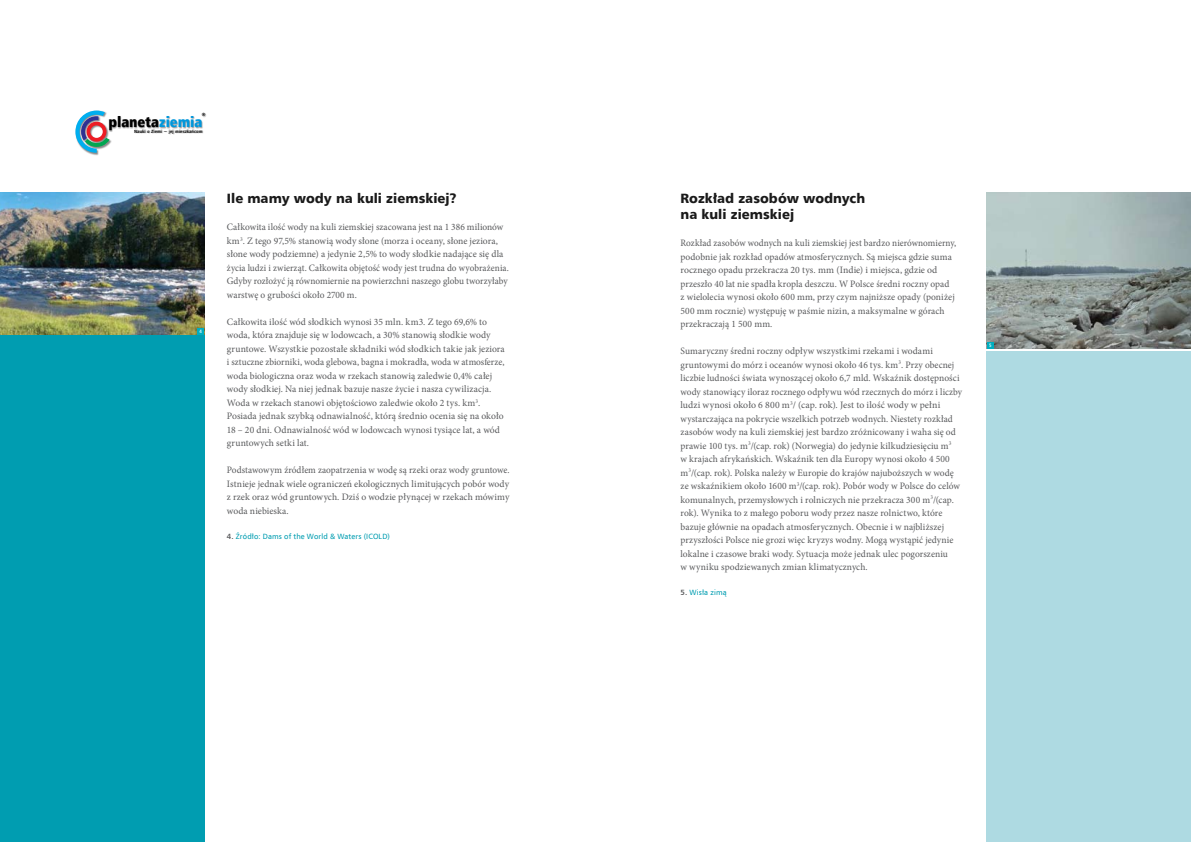
<style>
.page{position:relative;width:1191px;height:842px;background:#fff}
.page>*{position:absolute;margin:0;border:0;box-sizing:border-box;transform-origin:0 0}
.t1{font:14.7px "Humnst 777 X Blk Cn EU";letter-spacing:-.005em;color:#000}
.t2{font:13.5px/16.2px "Humnst 777 Blk EU";letter-spacing:.005em;color:#1a1a1a}
.t3{font:9.8px/13.5px "Minion Pro";letter-spacing:.005em;color:#58595b}
.t4{font:9.8px/13.5px "Minion Pro";letter-spacing:.005em;color:#58595b;scale:.94 1}
.t5{font:9.8px/13.5px "Minion Pro";letter-spacing:.005em;color:#58595b;scale:.96 1}
.t6{font:9.8px/13.5px "Minion Pro";letter-spacing:.005em;color:#58595b;text-align:justify;scale:.95 1}
.t7{font:7.6px "Humnst 777 EU";letter-spacing:.015em;color:#009db1}
.t8{font:700 4.9px "Humnst 777 Cn EU";color:#fff}
.t9{font:700 4.5px "Humnst 777 Cn EU";letter-spacing:.02em;color:#000;scale:1.06 1}
.t10{font:4.5px "Humnst 777 X Blk Cn EU";color:#000}
.s1{color:#0097dc}
.s2{font-weight:700;color:#58595b}
</style>
<div class="page">
<div style="left:75px;top:110px;width:42px;height:49px;background:#000;opacity:.46"></div>
<svg style="left:75px;top:111px;width:35px;height:42px"></svg>
<div style="left:109px;top:116px;width:119px;height:25px;background:#000;opacity:.37"></div>
<div style="left:135px;top:129px;width:96px;height:15px;background:#000;opacity:.34"></div>
<div style="left:202px;top:113px;width:16px;height:10px;background:#000;opacity:.34"></div>
<div style="left:0;top:193px;width:204px;height:649px;background:#009db1"></div>
<div style="left:986px;top:351px;width:205px;height:491px;background:#aedae2"></div>
<img style="left:986px;top:193px;width:205px;height:156px">
<img style="left:0;top:193px;width:204px;height:141px">
<div style="left:197px;top:328px;width:7px;height:6px;background:#00adbf"></div>
<div style="left:986px;top:342px;width:7px;height:7px;background:#00adbf"></div>
<p class="t10" style="left:202px;top:112px;width:5px">®</p>
<h1 class="t1" style="left:109px;top:113px;width:95px">planeta<span class="s1">ziemia</span></h1>
<p class="t9" style="left:134px;top:128px;width:66px">Nauki o Ziemi − jej mieszkańcom</p>
<p class="t8" style="left:199px;top:328px;width:4px">4</p>
<h2 class="t2" style="left:227px;top:191px;width:231px">Ile mamy wody na kuli ziemskiej?</h2>
<p class="t5" style="left:227px;top:220px;width:295px">Całkowita ilość wody na kuli ziemskiej szacowana jest na 1 386 milionów km<sup>3</sup>. Z tego 97,5% stanowią wody słone (morza i oceany, słone jeziora, słone wody podziemne) a jedynie 2,5% to wody słodkie nadające się dla życia ludzi i zwierząt. Całkowita objętość wody jest trudna do wyobrażenia.<br>Gdyby rozłożyć ją równomiernie na powierzchni naszego globu tworzyłaby warstwę o grubości około 2700 m.</p>
<p class="t3" style="left:227px;top:315px;width:279px">Całkowita ilość wód słodkich wynosi 35 mln. km3. Z tego 69,6% to woda, która znajduje się w lodowcach, a 30% stanowią słodkie wody gruntowe. Wszystkie pozostałe składniki wód słodkich takie jak jeziora i sztuczne zbiorniki, woda glebowa, bagna i mokradła, woda w atmosferze, woda biologiczna oraz woda w rzekach stanowią zaledwie 0,4% całej wody słodkiej. Na niej jednak bazuje nasze życie i nasza cywilizacja.<br>Woda w rzekach stanowi objętościowo zaledwie około 2 tys. km<sup>3</sup>.<br>Posiada jednak szybką odnawialność, którą średnio ocenia się na około 18 – 20 dni. Odnawialność wód w lodowcach wynosi tysiące lat, a wód gruntowych setki lat.</p>
<p class="t6" style="left:227px;top:463px;width:299px">Podstawowym źródłem zaopatrzenia w wodę są rzeki oraz wody gruntowe.<br>Istnieje jednak wiele ograniczeń ekologicznych limitujących pobór wody z rzek oraz wód gruntowych. Dziś o wodzie płynącej w rzekach mówimy woda niebieska.</p>
<p class="t7" style="left:227px;top:531px;width:164px"><span class="s2">4.</span> Źródło: Dams of the World &amp; Waters (ICOLD)</p>
<h2 class="t2" style="left:680px;top:190px;width:186px">Rozkład zasobów wodnych na kuli ziemskiej</h2>
<p class="t4" style="left:680px;top:236px;width:295px">Rozkład zasobów wodnych na kuli ziemskiej jest bardzo nierównomierny, podobnie jak rozkład opadów atmosferycznych. Są miejsca gdzie suma rocznego opadu przekracza 20 tys. mm (Indie) i miejsca, gdzie od przeszło 40 lat nie spadła kropla deszczu. W Polsce średni roczny opad<br>z wielolecia wynosi około 600 mm, przy czym najniższe opady (poniżej 500 mm rocznie) występuję w paśmie nizin, a maksymalne w górach przekraczają 1 500 mm.</p>
<p class="t3" style="left:680px;top:344px;width:283px">Sumaryczny średni roczny odpływ wszystkimi rzekami i wodami gruntowymi do mórz i oceanów wynosi około 46 tys. km<sup>3</sup>. Przy obecnej liczbie ludności świata wynoszącej około 6,7 mld. Wskaźnik dostępności wody stanowiący iloraz rocznego odpływu wód rzecznych do mórz i liczby ludzi wynosi około 6 800 m<sup>3</sup>/ (cap. rok). Jest to ilość wody w pełni wystarczająca na pokrycie wszelkich potrzeb wodnych. Niestety rozkład zasobów wody na kuli ziemskiej jest bardzo zróżnicowany i waha się od prawie 100 tys. m<sup>3</sup>/(cap. rok) (Norwegia) do jedynie kilkudziesięciu m<sup>3<br></sup>w krajach afrykańskich. Wskaźnik ten dla Europy wynosi około 4 500 m<sup>3</sup>/(cap. rok). Polska należy w Europie do krajów najuboższych w wodę ze wskaźnikiem około 1600 m<sup>3</sup>/(cap. rok). Pobór wody w Polsce do celów komunalnych, przemysłowych i rolniczych nie przekracza 300 m<sup>3</sup>/(cap. rok). Wynika to z małego poboru wody przez nasze rolnictwo, które bazuje głównie na opadach atmosferycznych. Obecnie i w najbliższej przyszłości Polsce nie grozi więc kryzys wodny. Mogą wystąpić jedynie lokalne i czasowe braki wody. Sytuacja może jednak ulec pogorszeniu<br>w wyniku spodziewanych zmian klimatycznych.</p>
<p class="t7" style="left:680px;top:588px;width:48px"><span class="s2">5.</span> Wisła zimą</p>
<p class="t8" style="left:989px;top:342px;width:4px">5</p>
</div>
